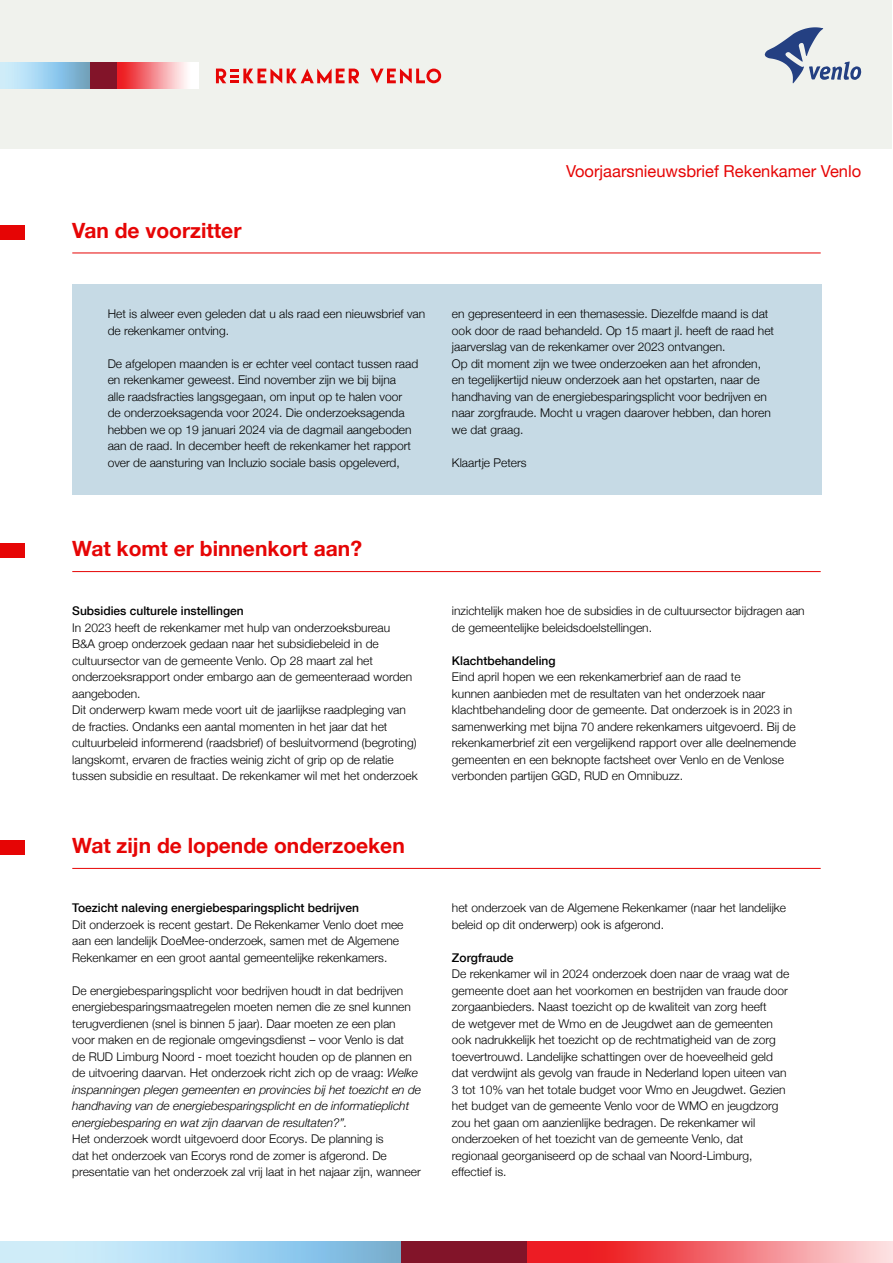
<style>
.page{position:relative;width:893px;height:1263px;background:#fff}
.page>*{position:absolute;margin:0;border:0;box-sizing:border-box;transform-origin:0 0}
.t1{font:700 21px "Helvetica Neue";color:#e60505}
.t2{font:16.5px "Helvetica Neue";color:#e60505}
.t3{font:300 12px/16.5px "Helvetica Neue";color:#000}
.t4{font:500 12px "Helvetica Neue";color:#000}
.s1{font-style:italic}
</style>
<div class="page">
<div style="left:400px;top:1242px;width:128px;height:21px;background:#821429"></div>
<svg style="left:0;top:1242px;width:400px;height:21px;background:#a9d6ef"></svg>
<svg style="left:528px;top:1242px;width:365px;height:21px;background:#f26b70"></svg>
<div style="left:72px;top:284px;width:750px;height:210px;background:#c6dae5"></div>
<div style="left:1px;top:0;width:891px;height:149px;background:#f0f2ed"></div>
<div style="left:89px;top:62px;width:28px;height:27px;background:#821429"></div>
<svg style="left:1px;top:62px;width:88px;height:27px;background:#9fcee9"></svg>
<div style="left:117px;top:62px;width:81px;height:27px;background:linear-gradient(to right,#eb1016,#fff)"></div>
<svg style="left:370px;top:69px;width:71px;height:14px"></svg>
<svg style="left:216px;top:69px;width:143px;height:14px"></svg>
<svg style="left:764px;top:27px;width:98px;height:57px"></svg>
<div style="left:0;top:225px;width:24px;height:14px;background:#e60505"></div>
<hr style="left:72px;top:253px;width:749px;height:1px;background:#e60505">
<div style="left:0;top:544px;width:24px;height:14px;background:#e60505"></div>
<hr style="left:72px;top:571px;width:749px;height:1px;background:#e60505">
<div style="left:0;top:840px;width:24px;height:15px;background:#e60505"></div>
<hr style="left:72px;top:868px;width:749px;height:1px;background:#e60505">
<p class="t1" style="left:72px;top:217px;width:171px">Van de voorzitter</p>
<p class="t2" style="left:566px;top:160px;width:297px">Voorjaarsnieuwsbrief Rekenkamer Venlo</p>
<p class="t3" style="left:108px;top:305px;width:319px">Het is alweer even geleden dat u als raad een nieuwsbrief van de rekenkamer ontving.</p>
<p class="t3" style="left:108px;top:355px;width:312px">De afgelopen maanden is er echter veel contact tussen raad en rekenkamer geweest. Eind november zijn we bij bijna<br>alle raadsfracties langsgegaan, om input op te halen voor de onderzoeksagenda voor 2024. Die onderzoeksagenda hebben we op 19 januari 2024 via de dagmail aangeboden aan de raad. In december heeft de rekenkamer het rapport over de aansturing van Incluzio sociale basis opgeleverd,</p>
<p class="t3" style="left:452px;top:305px;width:324px">en gepresenteerd in een themasessie. Diezelfde maand is dat ook door de raad behandeld. Op 15 maart jl. heeft de raad het jaarverslag van de rekenkamer over 2023 ontvangen.</p>
<p class="t3" style="left:452px;top:355px;width:320px">Op dit moment zijn we twee onderzoeken aan het afronden, en tegelijkertijd nieuw onderzoek aan het opstarten, naar de handhaving van de energiebesparingsplicht voor bedrijven en naar zorgfraude. Mocht u vragen daarover hebben, dan horen we dat graag.</p>
<p class="t3" style="left:452px;top:454px;width:76px">Klaartje Peters</p>
<p class="t1" style="left:72px;top:536px;width:291px">Wat komt er binnenkort aan?</p>
<p class="t4" style="left:72px;top:604px;width:173px">Subsidies culturele instellingen</p>
<p class="t3" style="left:72px;top:619px;width:341px">In 2023 heeft de rekenkamer met hulp van onderzoeksbureau B&amp;A groep onderzoek gedaan naar het subsidiebeleid in de cultuursector van de gemeente Venlo. Op 28 maart zal het onderzoeksrapport onder embargo aan de gemeenteraad worden aangeboden.</p>
<p class="t3" style="left:72px;top:701px;width:347px">Dit onderwerp kwam mede voort uit de jaarlijkse raadpleging van de fracties. Ondanks een aantal momenten in het jaar dat het cultuurbeleid informerend (raadsbrief) of besluitvormend (begroting) langskomt, ervaren de fracties weinig zicht of grip op de relatie tussen subsidie en resultaat. De rekenkamer wil met het onderzoek</p>
<p class="t1" style="left:72px;top:833px;width:334px">Wat zijn de lopende onderzoeken</p>
<p class="t4" style="left:72px;top:901px;width:288px">Toezicht naleving energiebesparingsplicht bedrijven</p>
<p class="t3" style="left:72px;top:916px;width:333px">Dit onderzoek is recent gestart. De Rekenkamer Venlo doet mee aan een landelijk DoeMee-onderzoek, samen met de Algemene<br>Rekenkamer en een groot aantal gemeentelijke rekenkamers.</p>
<p class="t3" style="left:72px;top:982px;width:350px">De energiebesparingsplicht voor bedrijven houdt in dat bedrijven energiebesparingsmaatregelen moeten nemen die ze snel kunnen terugverdienen (snel is binnen 5 jaar). Daar moeten ze een plan voor maken en de regionale omgevingsdienst – voor Venlo is dat<br>de RUD Limburg Noord - moet toezicht houden op de plannen en de uitvoering daarvan. Het onderzoek richt zich op de vraag: <span class="s1">Welke inspanningen plegen gemeenten en provincies bij het toezicht en de handhaving van de energiebesparingsplicht en de informatieplicht energiebesparing en wat zijn daarvan de resultaten?”.</span></p>
<p class="t3" style="left:72px;top:1130px;width:350px">Het onderzoek wordt uitgevoerd door Ecorys. De planning is<br>dat het onderzoek van Ecorys rond de zomer is afgerond. De presentatie van het onderzoek zal vrij laat in het najaar zijn, wanneer</p>
<p class="t3" style="left:452px;top:602px;width:354px">inzichtelijk maken hoe de subsidies in de cultuursector bijdragen aan de gemeentelijke beleidsdoelstellingen.</p>
<p class="t4" style="left:452px;top:653px;width:105px">Klachtbehandeling</p>
<p class="t3" style="left:452px;top:668px;width:346px">Eind april hopen we een rekenkamerbrief aan de raad te<br>kunnen aanbieden met de resultaten van het onderzoek naar klachtbehandeling door de gemeente. Dat onderzoek is in 2023 in samenwerking met bijna 70 andere rekenkamers uitgevoerd. Bij de rekenkamerbrief zit een vergelijkend rapport over alle deelnemende gemeenten en een beknopte factsheet over Venlo en de Venlose verbonden partijen GGD, RUD en Omnibuzz.</p>
<p class="t3" style="left:452px;top:899px;width:336px">het onderzoek van de Algemene Rekenkamer (naar het landelijke beleid op dit onderwerp) ook is afgerond.</p>
<p class="t4" style="left:452px;top:950px;width:63px">Zorgfraude</p>
<p class="t3" style="left:452px;top:965px;width:339px">De rekenkamer wil in 2024 onderzoek doen naar de vraag wat de gemeente doet aan het voorkomen en bestrijden van fraude door zorgaanbieders. Naast toezicht op de kwaliteit van zorg heeft<br>de wetgever met de Wmo en de Jeugdwet aan de gemeenten ook nadrukkelijk het toezicht op de rechtmatigheid van de zorg toevertrouwd. Landelijke schattingen over de hoeveelheid geld dat verdwijnt als gevolg van fraude in Nederland lopen uiteen van 3 tot 10% van het totale budget voor Wmo en Jeugdwet. Gezien het budget van de gemeente Venlo voor de WMO en jeugdzorg zou het gaan om aanzienlijke bedragen. De rekenkamer wil onderzoeken of het toezicht van de gemeente Venlo, dat regionaal georganiseerd op de schaal van Noord-Limburg, effectief is.</p>
</div>
